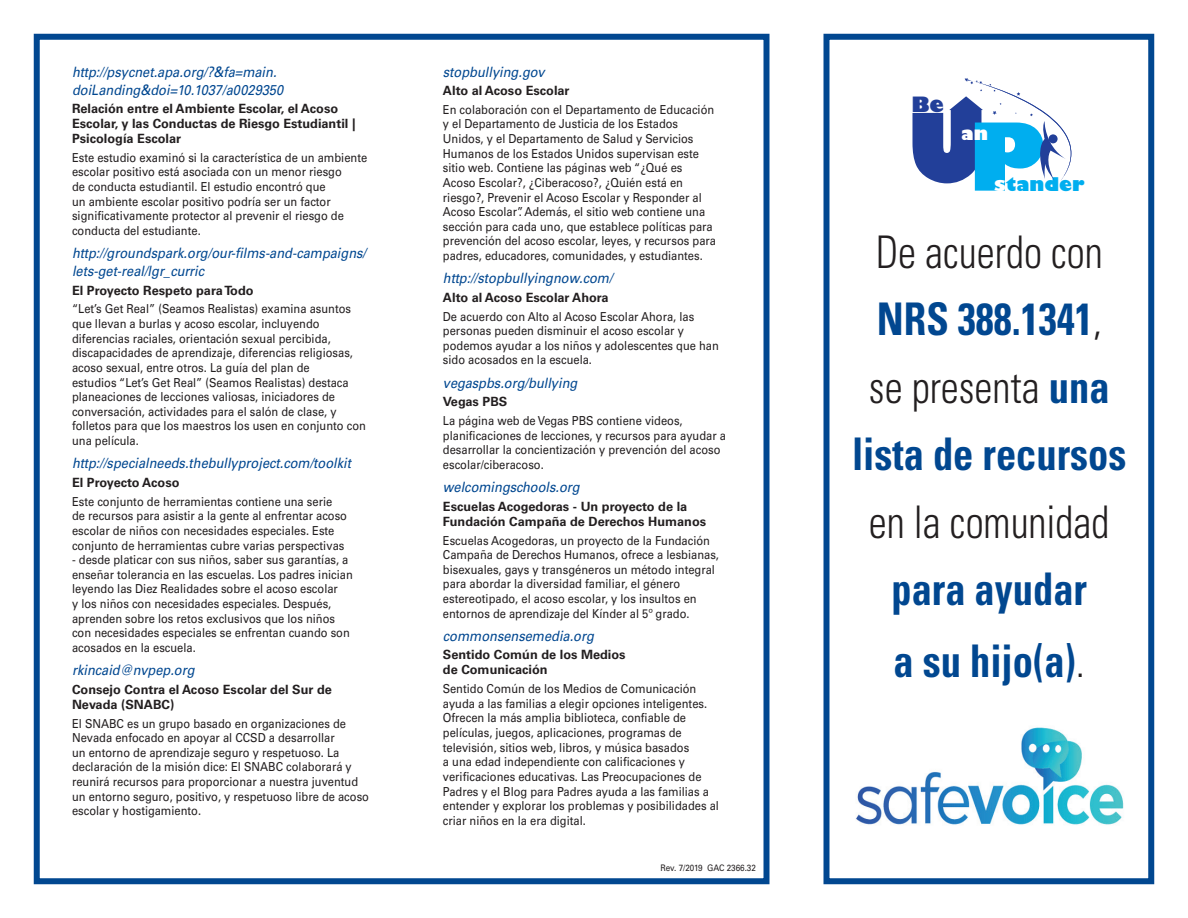
<style>
.page{position:relative;width:1188px;height:918px;background:#fff}
.page>*{position:absolute;margin:0;border:0;box-sizing:border-box;transform-origin:0 0}
.t1{font:700 condensed 45px/67.5px "Univers";color:#014790;text-align:center;scale:.9 1}
.t2{font:300 condensed 45px "Univers";color:#231f20;scale:.9 1}
.t3{font:800 20.7px "Gill Sans";color:#223f99}
.t4{font:800 18.6px "Gill Sans";color:#00aeef}
.t5{font:800 17.85px "Gill Sans";color:#fff}
.t6{font:italic 14.25px/18px "Univers";color:#014790;scale:.9 1}
.t7{font:700 12.75px/15px "Univers";color:#231f20}
.t8{font:12.3px/14.7px "Univers";color:#231f20;scale:.9 1}
.t9{font:9px "Univers";color:#231f20;scale:.9 1}
.s1{color:#fff}
.s2{font-weight:300;color:#231f20}
</style>
<div class="page">
<div style="left:34px;top:34px;width:736px;height:850px;border:6px solid #014790"></div>
<div style="left:824px;top:34px;width:330px;height:850px;border:6px solid #014790"></div>
<svg style="left:912px;top:78px;width:159px;height:113px"></svg>
<img style="left:856px;top:727px;width:268px;height:98px">
<p class="t6" style="left:72px;top:63px;width:236px">http://psycnet.apa.org/?&amp;fa=main. doiLanding&amp;doi=10.1037/a0029350</p>
<p class="t7" style="left:72px;top:101px;width:285px">Relación entre el Ambiente Escolar, el Acoso<br>Escolar, y las Conductas de Riesgo Estudiantil |<br>Psicología Escolar</p>
<p class="t8" style="left:72px;top:150px;width:330px">Este estudio examinó si la característica de un ambiente escolar positivo está asociada con un menor riesgo<br>de conducta estudiantil. El estudio encontró que<br>un ambiente escolar positivo podría ser un factor significativamente protector al prevenir el riesgo de conducta del estudiante.</p>
<p class="t6" style="left:72px;top:244px;width:328px">http://groundspark.org/our-films-and-campaigns/ lets-get-real/lgr_curric</p>
<p class="t7" style="left:72px;top:283px;width:183px">El Proyecto Respeto para Todo</p>
<p class="t8" style="left:72px;top:302px;width:328px">“Let’s Get Real” (Seamos Realistas) examina asuntos que llevan a burlas y acoso escolar, incluyendo diferencias raciales, orientación sexual percibida, discapacidades de aprendizaje, diferencias religiosas, acoso sexual, entre otros. La guía del plan de<br>estudios “Let’s Get Real” (Seamos Realistas) destaca planeaciones de lecciones valiosas, iniciadores de conversación, actividades para el salón de clase, y folletos para que los maestros los usen en conjunto con una película.</p>
<p class="t6" style="left:72px;top:455px;width:312px">http://specialneeds.thebullyproject.com/toolkit</p>
<p class="t7" style="left:72px;top:475px;width:109px">El Proyecto Acoso</p>
<p class="t8" style="left:72px;top:494px;width:307px">Este conjunto de herramientas contiene una serie de recursos para asistir a la gente al enfrentar acoso escolar de niños con necesidades especiales. Este conjunto de herramientas cubre varias perspectivas</p>
<p class="t8" style="left:72px;top:553px;width:314px">- desde platicar con sus niños, saber sus garantías, a enseñar tolerancia en las escuelas. Los padres inician leyendo las Diez Realidades sobre el acoso escolar<br>y los niños con necesidades especiales. Después, aprenden sobre los retos exclusivos que los niños con necesidades especiales se enfrentan cuando son acosados en la escuela.</p>
<p class="t6" style="left:72px;top:661px;width:138px">rkincaid@nvpep.org</p>
<p class="t7" style="left:72px;top:682px;width:261px">Consejo Contra el Acoso Escolar del Sur de<br>Nevada (SNABC)</p>
<p class="t8" style="left:72px;top:716px;width:332px">El SNABC es un grupo basado en organizaciones de Nevada enfocado en apoyar al CCSD a desarrollar<br>un entorno de aprendizaje seguro y respetuoso. La declaración de la misión dice: El SNABC colaborará y reunirá recursos para proporcionar a nuestra juventud un entorno seguro, positivo, y respetuoso libre de acoso escolar y hostigamiento.</p>
<p class="t6" style="left:443px;top:63px;width:115px">stopbullying.gov</p>
<p class="t7" style="left:443px;top:83px;width:128px">Alto al Acoso Escolar</p>
<p class="t8" style="left:443px;top:102px;width:305px">En colaboración con el Departamento de Educación y el Departamento de Justicia de los Estados Unidos, y el Departamento de Salud y Servicios Humanos de los Estados Unidos supervisan este sitio web. Contiene las páginas web “¿Qué es Acoso Escolar?, ¿Ciberacoso?, ¿Quién está en riesgo?, Prevenir el Acoso Escolar y Responder al Acoso Escolar”. Además, el sitio web contiene una sección para cada uno, que establece políticas para prevención del acoso escolar, leyes, y recursos para padres, educadores, comunidades, y estudiantes.</p>
<p class="t6" style="left:443px;top:269px;width:190px">http://stopbullyingnow.com/</p>
<p class="t7" style="left:443px;top:290px;width:167px">Alto al Acoso Escolar Ahora</p>
<p class="t8" style="left:443px;top:309px;width:308px">De acuerdo con Alto al Acoso Escolar Ahora, las personas pueden disminuir el acoso escolar y podemos ayudar a los niños y adolescentes que han sido acosados en la escuela.</p>
<p class="t6" style="left:443px;top:374px;width:151px">vegaspbs.org/bullying</p>
<p class="t7" style="left:443px;top:394px;width:66px">Vegas PBS</p>
<p class="t8" style="left:443px;top:413px;width:316px">La página web de Vegas PBS contiene videos, planificaciones de lecciones, y recursos para ayudar a desarrollar la concientización y prevención del acoso escolar/ciberacoso.</p>
<p class="t6" style="left:443px;top:478px;width:154px">welcomingschools.org</p>
<p class="t7" style="left:443px;top:499px;width:265px">Escuelas Acogedoras - Un proyecto de la<br>Fundación Campaña de Derechos Humanos</p>
<p class="t8" style="left:443px;top:533px;width:308px">Escuelas Acogedoras, un proyecto de la Fundación Campaña de Derechos Humanos, ofrece a lesbianas, bisexuales, gays y transgéneros un método integral para abordar la diversidad familiar, el género estereotipado, el acoso escolar, y los insultos en entornos de aprendizaje del Kínder al 5º grado.</p>
<p class="t6" style="left:443px;top:627px;width:169px">commonsensemedia.org</p>
<p class="t7" style="left:443px;top:647px;width:184px">Sentido Común de los Medios de Comunicación</p>
<p class="t8" style="left:443px;top:682px;width:308px">Sentido Común de los Medios de Comunicación ayuda a las familias a elegir opciones inteligentes.<br>Ofrecen la más amplia biblioteca, confiable de películas, juegos, aplicaciones, programas de televisión, sitios web, libros, y música basados<br>a una edad independiente con calificaciones y verificaciones educativas. Las Preocupaciones de Padres y el Blog para Padres ayuda a las familias a entender y explorar los problemas y posibilidades al criar niños en la era digital.</p>
<p class="t9" style="left:660px;top:862px;width:108px">Rev. 7/2019 GAC 2366.32</p>
<h2 class="t3" style="left:911px;top:91px;width:34px">Be</h2>
<h3 class="t5" style="left:961px;top:122px;width:28px">an</h3>
<h3 class="t4" style="left:995px;top:172px;width:91px"><span class="s1">s</span>tander</h3>
<h1 class="t1" style="left:852px;top:218px;width:306px"><span class="s2">De acuerdo con<br></span>NRS 388.1341<span class="s2">,<br>se presenta</span> una lista de recursos</h1>
<h1 class="t2" style="left:869px;top:495px;width:269px">en la comunidad</h1>
<h1 class="t1" style="left:891px;top:553px;width:219px;line-height:72px;text-align:left">para ayudar a su hijo(a)<span class="s2">.</span></h1>
</div>
